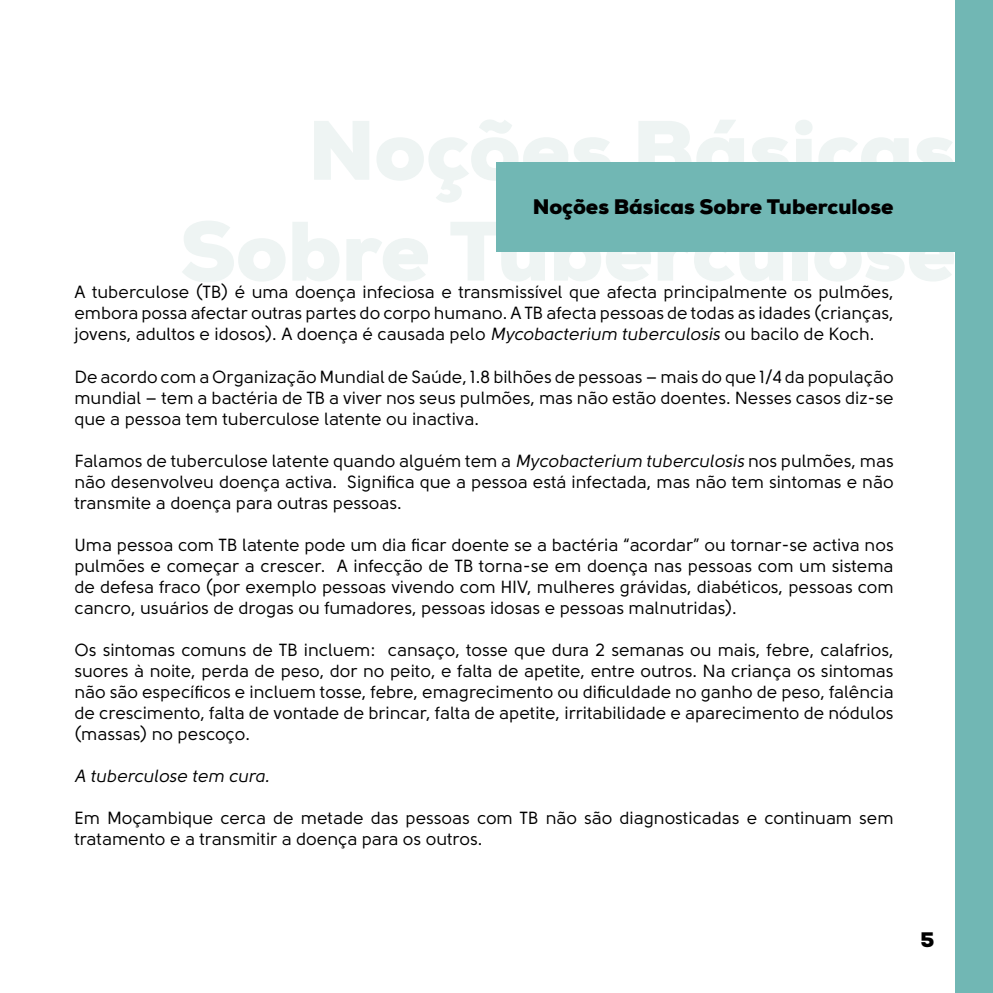
<style>
.page{position:relative;width:993px;height:993px;background:#fff}
.page>*{position:absolute;margin:0;border:0;box-sizing:border-box;transform-origin:0 0}
.t1{font:900 21px "Nexa";color:#000}
.t2{font:17.5px/21px "Solomon Sans Normal";color:#000;text-align:justify}
.t3{font:17.5px "Solomon Sans Normal Italic";color:#000}
.s1{font-family:"Solomon Sans Normal Italic"}
</style>
<div class="page">
<div style="left:954px;top:0;width:38px;height:992px;background:#71b7b4"></div>
<div style="left:496px;top:162px;width:496px;height:90px;background:#71b7b4"></div>
<p class="t1" style="left:532px;top:193px;width:362px">Noções Básicas Sobre Tuberculose</p>
<p class="t2" style="left:74px;top:282px;width:820px">A tuberculose (TB) é uma doença infeciosa e transmissível que afecta principalmente os pulmões, embora possa afectar outras partes do corpo humano. A TB afecta pessoas de todas as idades (crianças, jovens, adultos e idosos). A doença é causada pelo <span class="s1">Mycobacterium tuberculosis</span> ou bacilo de Koch.</p>
<p class="t2" style="left:74px;top:366px;width:820px">De acordo com a Organização Mundial de Saúde, 1.8 bilhões de pessoas – mais do que 1/4 da população mundial – tem a bactéria de TB a viver nos seus pulmões, mas não estão doentes. Nesses casos diz-se que a pessoa tem tuberculose latente ou inactiva.</p>
<p class="t2" style="left:74px;top:450px;width:820px">Falamos de tuberculose latente quando alguém tem a <span class="s1">Mycobacterium tuberculosis</span> nos pulmões, mas não desenvolveu doença activa. Significa que a pessoa está infectada, mas não tem sintomas e não transmite a doença para outras pessoas.</p>
<p class="t2" style="left:74px;top:534px;width:820px">Uma pessoa com TB latente pode um dia ficar doente se a bactéria “acordar” ou tornar-se activa nos pulmões e começar a crescer. A infecção de TB torna-se em doença nas pessoas com um sistema de defesa fraco (por exemplo pessoas vivendo com HIV, mulheres grávidas, diabéticos, pessoas com cancro, usuários de drogas ou fumadores, pessoas idosas e pessoas malnutridas).</p>
<p class="t2" style="left:74px;top:639px;width:820px">Os sintomas comuns de TB incluem: cansaço, tosse que dura 2 semanas ou mais, febre, calafrios, suores à noite, perda de peso, dor no peito, e falta de apetite, entre outros. Na criança os sintomas não são específicos e incluem tosse, febre, emagrecimento ou dificuldade no ganho de peso, falência de crescimento, falta de vontade de brincar, falta de apetite, irritabilidade e aparecimento de nódulos (massas) no pescoço.</p>
<p class="t3" style="left:74px;top:765px;width:196px">A tuberculose tem cura.</p>
<p class="t2" style="left:74px;top:807px;width:820px">Em Moçambique cerca de metade das pessoas com TB não são diagnosticadas e continuam sem tratamento e a transmitir a doença para os outros.</p>
<p class="t1" style="left:920px;top:925px;width:15px">5</p>
</div>
